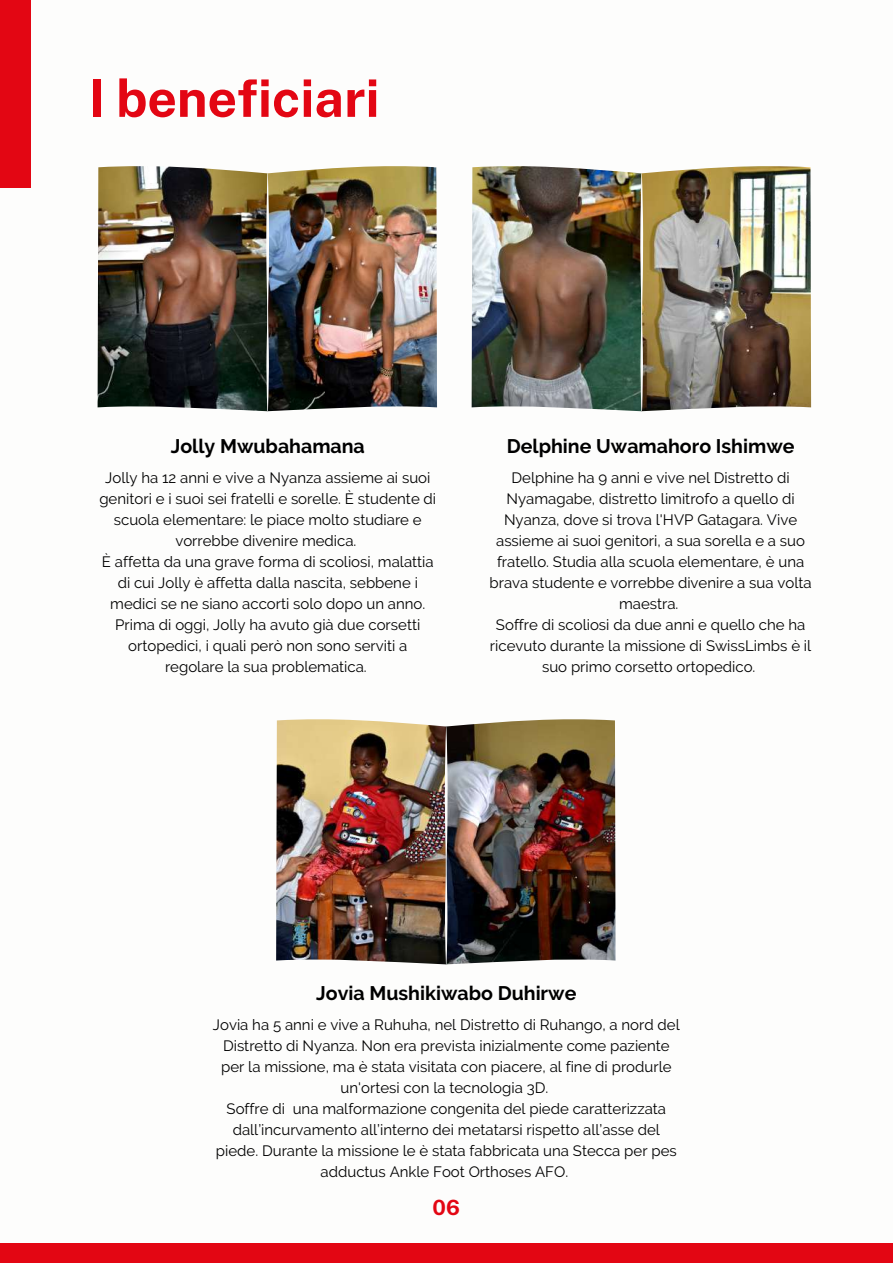
<style>
.page{position:relative;width:893px;height:1264px;background:#fff}
.page>*{position:absolute;margin:0;border:0;box-sizing:border-box;transform-origin:0 0}
.t1{font:700 51.75px "Public Sans";color:#e30613}
.t2{font:700 21px "Public Sans";color:#e30613}
.t3{font:700 19.65px "Raleway";color:#000}
.t4{font:15px/21px "Raleway";color:#000;text-align:center}
</style>
<div class="page">
<div style="left:0;top:1242px;width:892px;height:20px;background:#e30613"></div>
<div style="left:0;top:0;width:31px;height:187px;background:#e30613"></div>
<img style="left:97px;top:170px;width:341px;height:241px">
<img style="left:471px;top:170px;width:341px;height:241px">
<img style="left:276px;top:723px;width:340px;height:241px">
<h1 class="t1" style="left:89px;top:68px;width:292px">I beneficiari</h1>
<h3 class="t3" style="left:171px;top:434px;width:196px">Jolly Mwubahamana</h3>
<p class="t4" style="left:99px;top:467px;width:338px">Jolly ha 12 anni e vive a Nyanza assieme ai suoi genitori e i suoi sei fratelli e sorelle. È studente di scuola elementare: le piace molto studiare e vorrebbe divenire medica.<br>È affetta da una grave forma di scoliosi, malattia di cui Jolly è affetta dalla nascita, sebbene i medici se ne siano accorti solo dopo un anno.<br>Prima di oggi, Jolly ha avuto già due corsetti ortopedici, i quali però non sono serviti a regolare la sua problematica.</p>
<h3 class="t3" style="left:506px;top:434px;width:289px">Delphine Uwamahoro Ishimwe</h3>
<p class="t4" style="left:489px;top:467px;width:323px">Delphine ha 9 anni e vive nel Distretto di Nyamagabe, distretto limitrofo a quello di Nyanza, dove si trova l'HVP Gatagara. Vive assieme ai suoi genitori, a sua sorella e a suo fratello. Studia alla scuola elementare, è una brava studente e vorrebbe divenire a sua volta maestra.<br>Soffre di scoliosi da due anni e quello che ha ricevuto durante la missione di SwissLimbs è il suo primo corsetto ortopedico.</p>
<h3 class="t3" style="left:316px;top:981px;width:261px">Jovia Mushikiwabo Duhirwe</h3>
<p class="t4" style="left:213px;top:1014px;width:468px">Jovia ha 5 anni e vive a Ruhuha, nel Distretto di Ruhango, a nord del Distretto di Nyanza. Non era prevista inizialmente come paziente per la missione, ma è stata visitata con piacere, al fine di produrle un'ortesi con la tecnologia 3D.<br>Soffre di una malformazione congenita del piede caratterizzata dall’incurvamento all’interno dei metatarsi rispetto all’asse del piede. Durante la missione le è stata fabbricata una Stecca per pes adductus Ankle Foot Orthoses AFO.</p>
<h2 class="t2" style="left:432px;top:1194px;width:29px">06</h2>
</div>
